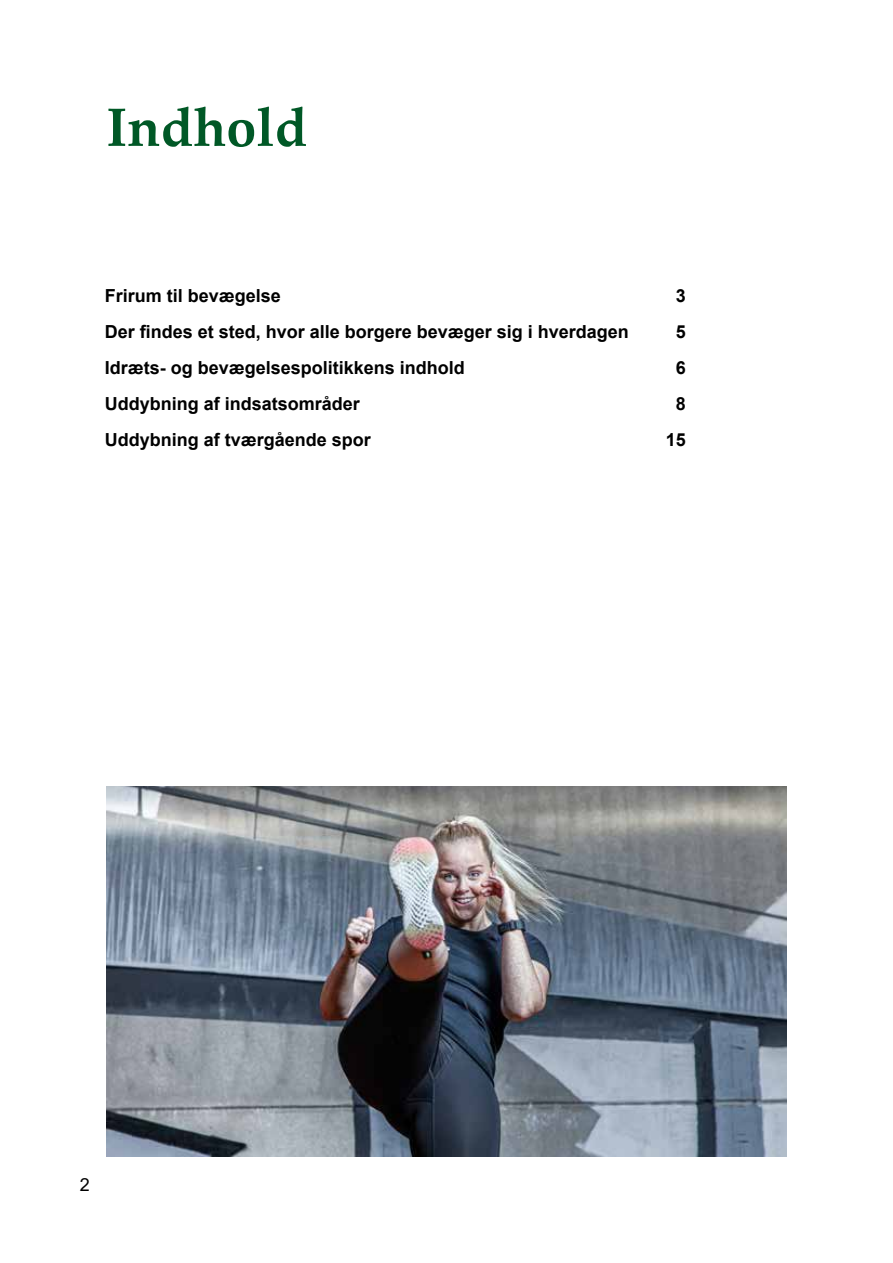
<style>
.page{position:relative;width:893px;height:1263px;background:#fff}
.page>*{position:absolute;margin:0;border:0;box-sizing:border-box;transform-origin:0 0}
.Overskrift{font:700 54px "Palatino Linotype";color:#005826}
.Indhold{font:700 18px "Arial";color:#000}
.t1{font:18px "Arial";color:#000}
</style>
<div class="page">
<img style="left:106px;top:786px;width:681px;height:371px">
<h2 class="Overskrift" style="left:106px;top:89px;width:202px">Indhold</h2>
<h3 class="Indhold" style="left:105px;top:283px;width:178px">Frirum til bevægelse</h3>
<h3 class="Indhold" style="left:105px;top:319px;width:526px">Der findes et sted, hvor alle borgere bevæger sig i hverdagen</h3>
<h3 class="Indhold" style="left:105px;top:355px;width:362px">Idræts- og bevægelsespolitikkens indhold</h3>
<h3 class="Indhold" style="left:105px;top:391px;width:257px">Uddybning af indsatsområder</h3>
<h3 class="Indhold" style="left:105px;top:427px;width:268px">Uddybning af tværgående spor</h3>
<h3 class="Indhold" style="left:676px;top:283px;width:12px">3</h3>
<h3 class="Indhold" style="left:676px;top:319px;width:12px">5</h3>
<h3 class="Indhold" style="left:676px;top:355px;width:12px">6</h3>
<h3 class="Indhold" style="left:676px;top:391px;width:12px">8</h3>
<h3 class="Indhold" style="left:666px;top:427px;width:22px">15</h3>
<p class="t1" style="left:80px;top:1172px;width:12px">2</p>
</div>
